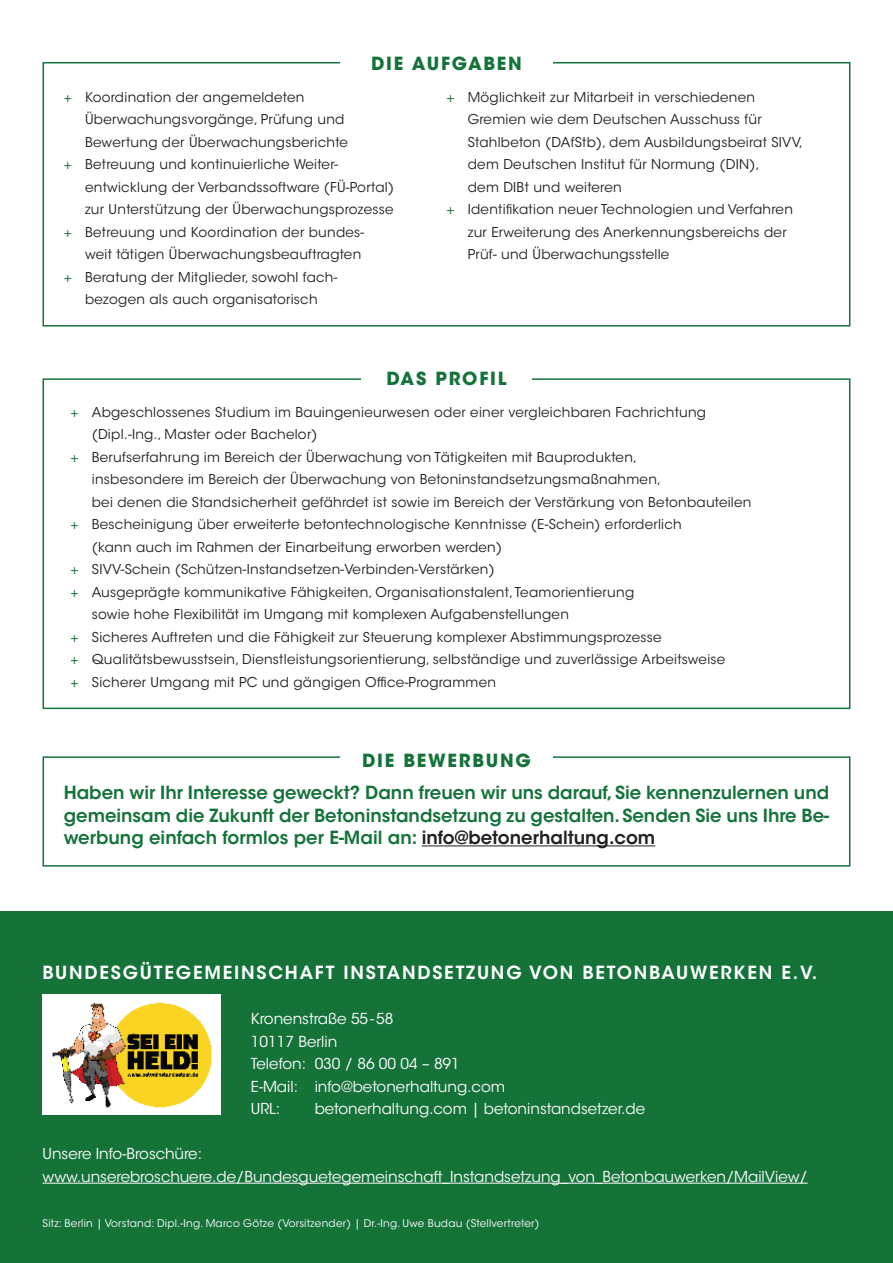
<style>
.page{position:relative;width:893px;height:1263px;background:#fff}
.page>*{position:absolute;margin:0;border:0;box-sizing:border-box;transform-origin:0 0}
.Einleitung{font:600 18px/22.5px "ITC Avant Garde Std";color:#15733a;text-align:justify}
.Ü1{font:600 18px "ITC Avant Garde Std";letter-spacing:.1em;color:#fff}
.Ü2{font:700 18px "ITC Avant Garde Std";letter-spacing:.1em;color:#15733a}
.Impressum{font:15px "ITC Avant Garde Std";color:#fff}
.t1{font:13.5px/22.5px "ITC Avant Garde Std";letter-spacing:.02em;color:#231f20}
.Text{font:10.5px "ITC Avant Garde Std";letter-spacing:.02em;color:#fff}
.s1{color:#15733a}
.s2{color:#231f20}
</style>
<div class="page">
<div style="left:0;top:912px;width:893px;height:351px;background:#15733a"></div>
<div style="left:43px;top:378px;width:807px;height:331px;border:2px solid #15733a"></div>
<div style="left:361px;top:372px;width:170px;height:13px;background:#fff"></div>
<div style="left:43px;top:62px;width:807px;height:265px;border:2px solid #15733a"></div>
<div style="left:340px;top:57px;width:213px;height:10px;background:#fff"></div>
<div style="left:43px;top:756px;width:807px;height:111px;border:2px solid #15733a"></div>
<div style="left:340px;top:754px;width:213px;height:15px;background:#fff"></div>
<hr style="left:422px;top:845px;width:233px;height:1px;background:#231f20">
<hr style="left:43px;top:1183px;width:765px;height:1px;background:#fff">
<div style="left:43px;top:994px;width:178px;height:120px;background:#fff"></div>
<img style="left:52px;top:1002px;width:160px;height:106px">
<p class="Ü2" style="left:371px;top:52px;width:152px">DIE AUFGABEN</p>
<p class="t1" style="left:85px;top:86px;width:264px;text-indent:-21px"><span class="s1">+</span> Koordination der angemeldeten<br>Überwachungsvorgänge, Prüfung und<br>Bewertung der Überwachungsberichte</p>
<p class="t1" style="left:85px;top:153px;width:311px;text-indent:-21px"><span class="s1">+</span> Betreuung und kontinuierliche Weiter&shy;entwicklung der Verbandssoftware (FÜ-Portal) zur Unterstützung der Überwachungsprozesse</p>
<p class="t1" style="left:64px;top:221px;width:302px;text-align:right"><span class="s1">+</span> Betreuung und Koordination der bundes&shy;weit tätigen Überwachungsbeauftragten</p>
<p class="t1" style="left:64px;top:266px;width:275px;text-align:center"><span class="s1">+</span> Beratung der Mitglieder, sowohl fach&shy;bezogen als auch organisatorisch</p>
<p class="t1" style="left:468px;top:86px;width:337px;text-indent:-21px"><span class="s1">+</span> Möglichkeit zur Mitarbeit in verschiedenen Gremien wie dem Deutschen Ausschuss für Stahlbeton (DAfStb), dem Ausbildungsbeirat SIVV, dem Deutschen Institut für Normung (DIN),<br>dem DIBt und weiteren</p>
<p class="t1" style="left:468px;top:198px;width:327px;text-indent:-21px"><span class="s1">+</span> Identifikation neuer Technologien und Verfahren zur Erweiterung des Anerkennungsbereichs der<br>Prüf- und Überwachungsstelle</p>
<p class="Ü2" style="left:386px;top:367px;width:122px">DAS PROFIL</p>
<p class="t1" style="left:92px;top:401px;width:616px;text-indent:-21px"><span class="s1">+</span> Abgeschlossenes Studium im Bauingenieurwesen oder einer vergleichbaren Fachrichtung (Dipl.-Ing., Master oder Bachelor)</p>
<p class="t1" style="left:92px;top:446px;width:661px;text-indent:-21px"><span class="s1">+</span> Berufserfahrung im Bereich der Überwachung von Tätigkeiten mit Bauprodukten,<br>insbesondere im Bereich der Überwachung von Betoninstandsetzungsmaßnahmen,<br>bei denen die Standsicherheit gefährdet ist sowie im Bereich der Verstärkung von Betonbauteilen</p>
<p class="t1" style="left:92px;top:513px;width:591px;text-indent:-21px"><span class="s1">+</span> Bescheinigung über erweiterte betontechnologische Kenntnisse (E-Schein) erforderlich (kann auch im Rahmen der Einarbeitung erworben werden)</p>
<p class="t1" style="left:71px;top:558px;width:426px"><span class="s1">+</span> SIVV-Schein (Schützen-Instandsetzen-Verbinden-Verstärken)</p>
<p class="t1" style="left:92px;top:581px;width:544px;text-indent:-21px"><span class="s1">+</span> Ausgeprägte kommunikative Fähigkeiten, Organisationstalent, Teamorientierung sowie hohe Flexibilität im Umgang mit komplexen Aufgabenstellungen</p>
<p class="t1" style="left:71px;top:626px;width:593px"><span class="s1">+</span> Sicheres Auftreten und die Fähigkeit zur Steuerung komplexer Abstimmungsprozesse</p>
<p class="t1" style="left:71px;top:648px;width:656px"><span class="s1">+</span> Qualitätsbewusstsein, Dienstleistungsorientierung, selbständige und zuverlässige Arbeitsweise</p>
<p class="t1" style="left:71px;top:671px;width:427px"><span class="s1">+</span> Sicherer Umgang mit PC und gängigen Office-Programmen</p>
<p class="Ü2" style="left:362px;top:749px;width:170px">DIE BEWERBUNG</p>
<p class="Einleitung" style="left:64px;top:781px;width:767px">Haben wir Ihr Interesse geweckt? Dann freuen wir uns darauf, Sie kennenzulernen und gemeinsam die Zukunft der Betoninstandsetzung zu gestalten. Senden Sie uns Ihre Be&shy;werbung einfach formlos per E-Mail an: <span class="s2">info@betonerhaltung.com</span></p>
<p class="Ü1" style="left:43px;top:961px;width:776px">BUNDESGÜTEGEMEINSCHAFT INSTANDSETZUNG VON BETONBAUWERKEN E.V.</p>
<p class="Impressum" style="left:251px;top:1009px;width:144px">Kronenstraße 55-58</p>
<p class="Impressum" style="left:251px;top:1032px;width:88px">10117 Berlin</p>
<p class="Impressum" style="left:251px;top:1054px;width:211px">Telefon: 030 / 86 00 04 – 891</p>
<p class="Impressum" style="left:251px;top:1077px;width:256px">E-Mail: info@betonerhaltung.com</p>
<p class="Impressum" style="left:251px;top:1099px;width:31px">URL:</p>
<p class="Impressum" style="left:315px;top:1099px;width:332px">betonerhaltung.com | betoninstandsetzer.de</p>
<p class="Impressum" style="left:43px;top:1144px;width:161px">Unsere Info-Broschüre:</p>
<p class="Impressum" style="left:43px;top:1167px;width:767px">www.unserebroschuere.de/Bundesguetegemeinschaft_Instandsetzung_von_Betonbauwerken/MailView/</p>
<p class="Text" style="left:43px;top:1216px;width:498px">Sitz: Berlin | Vorstand: Dipl.-Ing. Marco Götze (Vorsitzender) | Dr.-Ing. Uwe Budau (Stellvertreter)</p>
</div>
